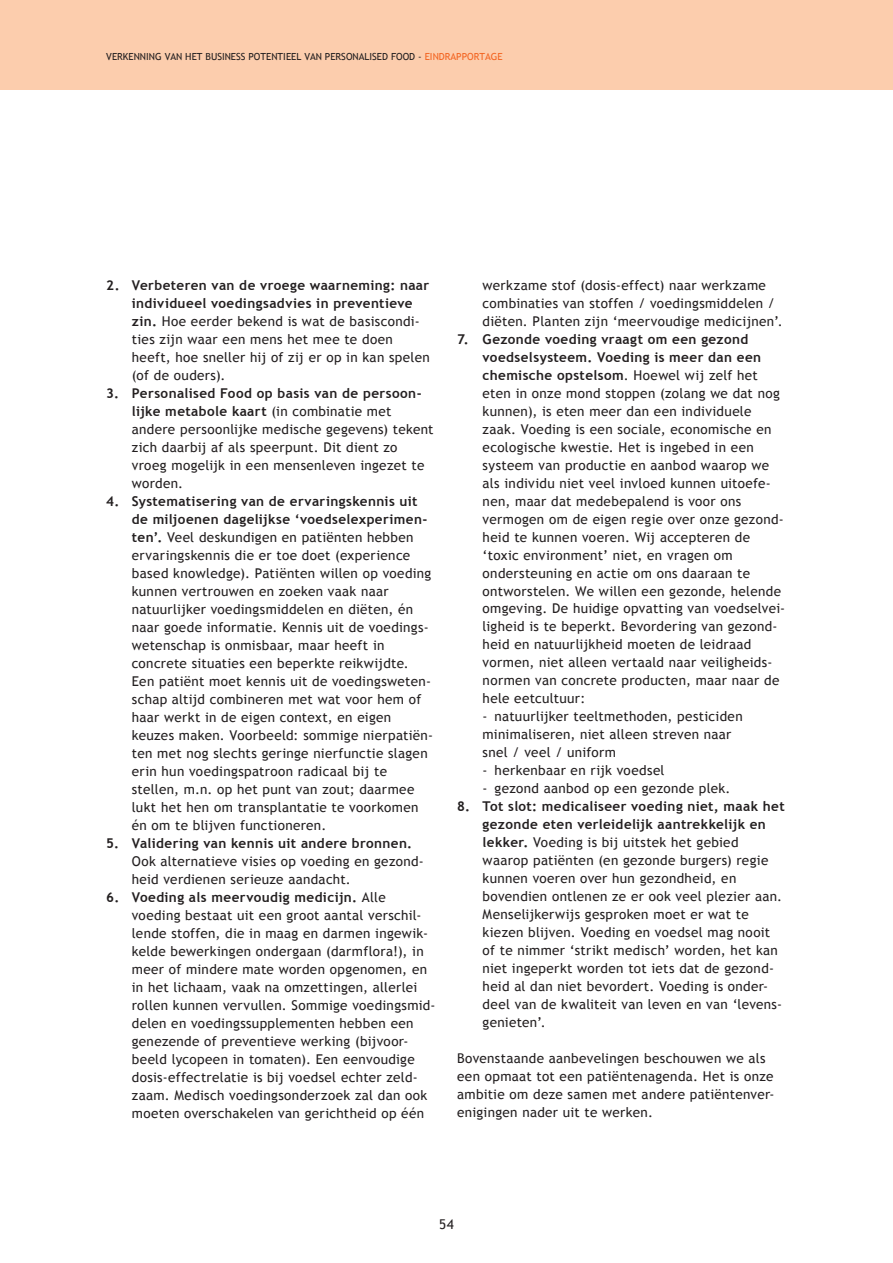
<style>
.page{position:relative;width:893px;height:1263px;background:#fff}
.page>*{position:absolute;margin:0;border:0;box-sizing:border-box;transform-origin:0 0}
.t1{font:13.5px/18px "Trebuchet MS";letter-spacing:.025em;color:#231f20}
.t2{font:700 13.5px "Trebuchet MS";letter-spacing:.03em;color:#231f20}
.t3{font:9.75px "Trebuchet MS";color:#231f20}
.s1{color:#f36421}
.s2{font-weight:700}
</style>
<div class="page">
<div style="left:0;top:0;width:893px;height:89px;background:#fccdad"></div>
<p class="t3" style="left:106px;top:51px;width:398px">Verkenning van het Business Potentieel van Personalised Food - <span class="s1">eindrapportage</span></p>
<p class="t1" style="left:132px;top:276px;width:299px;text-indent:-26px"><span class="s2">2. Verbeteren van de vroege waarneming: naar individueel voedingsadvies in preventieve zin.</span> Hoe eerder bekend is wat de basiscondi&shy;ties zijn waar een mens het mee te doen heeft, hoe sneller hij of zij er op in kan spelen (of de ouders).</p>
<p class="t1" style="left:132px;top:384px;width:303px;text-indent:-26px"><span class="s2">3. Personalised Food op basis van de persoon&shy;lijke metabole kaart</span> (in combinatie met andere persoonlijke medische gegevens) tekent zich daarbij af als speerpunt. Dit dient zo vroeg mogelijk in een mensenleven ingezet te worden.</p>
<p class="t1" style="left:132px;top:492px;width:303px;text-indent:-26px"><span class="s2">4. Systematisering van de ervaringskennis uit de miljoenen dagelijkse ‘voedselexperimen&shy;ten’.</span> Veel deskundigen en patiënten hebben ervaringskennis die er toe doet (experience based knowledge). Patiënten willen op voeding kunnen vertrouwen en zoeken vaak naar natuurlijker voedingsmiddelen en diëten, én naar goede informatie. Kennis uit de voedings&shy;wetenschap is onmisbaar, maar heeft in concrete situaties een beperkte reikwijdte.<br>Een patiënt moet kennis uit de voedingsweten&shy;schap altijd combineren met wat voor hem of haar werkt in de eigen context, en eigen keuzes maken. Voorbeeld: sommige nierpatiën&shy;ten met nog slechts geringe nierfunctie slagen erin hun voedingspatroon radicaal bij te stellen, m.n. op het punt van zout; daarmee lukt het hen om transplantatie te voorkomen én om te blijven functioneren.</p>
<p class="t2" style="left:106px;top:834px;width:307px">5. Validering van kennis uit andere bronnen.</p>
<p class="t1" style="left:132px;top:852px;width:294px">Ook alternatieve visies op voeding en gezond&shy;heid verdienen serieuze aandacht.</p>
<p class="t1" style="left:132px;top:888px;width:305px;text-indent:-26px"><span class="s2">6. Voeding als meervoudig medicijn.</span> Alle voeding bestaat uit een groot aantal verschil&shy;lende stoffen, die in maag en darmen ingewik&shy;kelde bewerkingen ondergaan (darmflora!), in meer of mindere mate worden opgenomen, en in het lichaam, vaak na omzettingen, allerlei rollen kunnen vervullen. Sommige voedingsmid&shy;delen en voedingssupplementen hebben een genezende of preventieve werking (bijvoor&shy;beeld lycopeen in tomaten). Een eenvoudige dosis-effectrelatie is bij voedsel echter zeld&shy;zaam. Medisch voedingsonderzoek zal dan ook moeten overschakelen van gerichtheid op één</p>
<p class="t1" style="left:483px;top:276px;width:302px">werkzame stof (dosis-effect) naar werkzame combinaties van stoffen / voedingsmiddelen / diëten. Planten zijn ‘meervoudige medicijnen’.</p>
<p class="t1" style="left:483px;top:330px;width:304px;text-indent:-26px"><span class="s2">7. Gezonde voeding vraagt om een gezond voedselsysteem. Voeding is meer dan een chemische opstelsom</span>. Hoewel wij zelf het eten in onze mond stoppen (zolang we dat nog kunnen), is eten meer dan een individuele zaak. Voeding is een sociale, economische en ecologische kwestie. Het is ingebed in een systeem van productie en aanbod waarop we als individu niet veel invloed kunnen uitoefe&shy;nen, maar dat medebepalend is voor ons vermogen om de eigen regie over onze gezond&shy;heid te kunnen voeren. Wij accepteren de ‘toxic environment’ niet, en vragen om ondersteuning en actie om ons daaraan te ontworstelen. We willen een gezonde, helende omgeving. De huidige opvatting van voedselvei&shy;ligheid is te beperkt. Bevordering van gezond&shy;heid en natuurlijkheid moeten de leidraad vormen, niet alleen vertaald naar veiligheids&shy;normen van concrete producten, maar naar de hele eetcultuur:</p>
<p class="t1" style="left:483px;top:708px;width:262px">- natuurlijker teeltmethoden, pesticiden minimaliseren, niet alleen streven naar snel / veel / uniform</p>
<p class="t1" style="left:483px;top:762px;width:183px">- herkenbaar en rijk voedsel</p>
<p class="t1" style="left:483px;top:780px;width:249px">- gezond aanbod op een gezonde plek.</p>
<p class="t1" style="left:483px;top:798px;width:304px;text-indent:-26px"><span class="s2">8. Tot slot: medicaliseer voeding niet, maak het gezonde eten verleidelijk aantrekkelijk en lekker.</span> Voeding is bij uitstek het gebied waarop patiënten (en gezonde burgers) regie kunnen voeren over hun gezondheid, en bovendien ontlenen ze er ook veel plezier aan.<br>Menselijkerwijs gesproken moet er wat te kiezen blijven. Voeding en voedsel mag nooit of te nimmer ‘strikt medisch’ worden, het kan niet ingeperkt worden tot iets dat de gezond&shy;heid al dan niet bevordert. Voeding is onder&shy;deel van de kwaliteit van leven en van ‘levens&shy;genieten’.</p>
<p class="t1" style="left:457px;top:1050px;width:319px">Bovenstaande aanbevelingen beschouwen we als een opmaat tot een patiëntenagenda. Het is onze ambitie om deze samen met andere patiëntenver&shy;enigingen nader uit te werken.</p>
<p class="t1" style="left:439px;top:1215px;width:16px">54</p>
</div>
